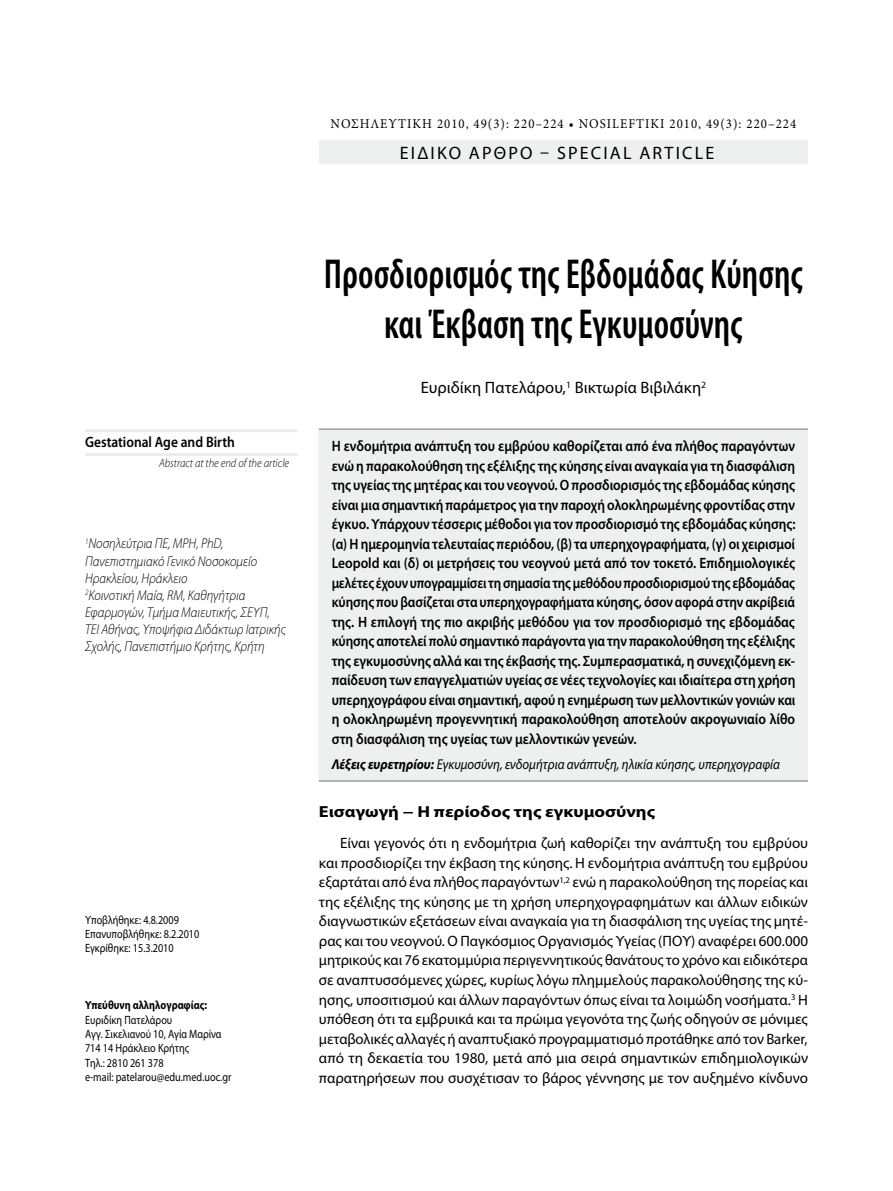
<style>
.page{position:relative;width:893px;height:1191px;background:#fff}
.page>*{position:absolute;margin:0;border:0;box-sizing:border-box;transform-origin:0 0}
.t1{font:600 condensed 42px/50.4px "Myriad Pro";color:#000;text-align:center;scale:.9 1}
.t2{font:18px "Myriad Pro";letter-spacing:.12em;color:#000}
.t3{font:16.5px "Myriad Pro";letter-spacing:.005em;color:#000}
.t4{font:700 16.05px "Myriad Pro";color:#000;scale:1.15 1}
.t5{font:600 15px/19.5px "Myriad Pro";color:#000;text-align:justify;scale:.9 1}
.t6{font:15px/19.5px "Myriad Pro";color:#000;text-align:justify}
.t7{font:italic 300 14.25px/17.1px "Myriad Pro";color:#000;scale:.9 1}
.t8{font:italic 14.25px "Myriad Pro";color:#000;scale:.9 1}
.t9{font:13.5px "Minion Pro";letter-spacing:.08em;color:#000;scale:.95 1}
.t10{font:12px/14.4px "Myriad Pro";color:#000;scale:.85 1}
.t11{font:italic 300 12px "Myriad Pro";color:#000;scale:.9 1}
.t12{font:700 12px "Myriad Pro";color:#000;scale:.85 1}
.s1{font-weight:700}
</style>
<div class="page">
<hr style="left:85px;top:429px;width:213px;height:3px;background:#ececed">
<hr style="left:85px;top:453px;width:213px;height:3px;background:#ececed">
<div style="left:319px;top:429px;width:489px;height:352px;background:#eeefef"></div>
<hr style="left:319px;top:428px;width:489px;height:2px;background:#9c9d9f">
<hr style="left:319px;top:780px;width:489px;height:1px;background:#9c9d9f">
<div style="left:319px;top:141px;width:488px;height:23px;background:#eeefef"></div>
<p class="t9" style="left:331px;top:114px;width:492px">ΝΟΣΗΛΕΥΤΙΚΗ 2010, 49(3): 220–224 • NOSILEFTIKI 2010, 49(3): 220–224</p>
<p class="t2" style="left:400px;top:142px;width:316px">ΕΙΔΙΚΟ ΑΡΘΡΟ – SPECIAL ARTICLE</p>
<p class="t5" style="left:85px;top:432px;width:168px">Gestational Age and Birth</p>
<p class="t11" style="left:159px;top:456px;width:146px">Abstract at the end of the article</p>
<p class="t7" style="left:85px;top:535px;width:224px"><sup>1</sup>Νοσηλεύτρια ΠΕ, MPH, PhD,<br>Πανεπιστημιακό Γενικό Νοσοκομείο<br>Ηρακλείου, Ηράκλειο<br><sup>2</sup>Κοινοτική Μαία, RM, Καθηγήτρια<br>Εφαρμογών, Τμήμα Μαιευτικής, ΣΕΥΠ,<br>ΤΕΙ Αθήνας, Υποψήφια Διδάκτωρ Ιατρικής<br>Σχολής, Πανεπιστήμιο Κρήτης, Κρήτη</p>
<p class="t10" style="left:85px;top:912px;width:136px">Υποβλήθηκε: 4.8.2009<br>Επανυποβλήθηκε: 8.2.2010<br>Εγκρίθηκε: 15.3.2010</p>
<p class="t12" style="left:85px;top:997px;width:145px">Υπεύθυνη αλληλογραφίας:</p>
<p class="t10" style="left:85px;top:1012px;width:174px">Ευριδίκη Πατελάρου<br>Αγγ. Σικελιανού 10, Αγία Μαρίνα<br>714 14 Ηράκλειο Κρήτης<br>Τηλ.: 2810 261 378<br>e-mail: patelarou@edu.med.uoc.gr</p>
<h1 class="t1" style="left:324px;top:248px;width:534px">Προσδιορισμός της Εβδομάδας Κύησης και Έκβαση της Εγκυμοσύνης</h1>
<p class="t3" style="left:421px;top:378px;width:287px">Ευριδίκη Πατελάρου,<sup>1</sup> Βικτωρία Βιβιλάκη<sup>2</sup></p>
<p class="t5" style="left:332px;top:436px;width:517px">Η ενδομήτρια ανάπτυξη του εμβρύου καθορίζεται από ένα πλήθος παραγόντων ενώ η παρακολούθηση της εξέλιξης της κύησης είναι αναγκαία για τη διασφάλιση της υγείας της μητέρας και του νεογνού. Ο προσδιορισμός της εβδομάδας κύησης είναι μια σημαντική παράμετρος για την παροχή ολοκληρωμένης φροντίδας στην έγκυο. Υπάρχουν τέσσερις μέθοδοι για τον προσδιορισμό της εβδομάδας κύησης: (α) Η ημερομηνία τελευταίας περιόδου, (β) τα υπερηχογραφήματα, (γ) οι χειρισμοί Leopold και (δ) οι μετρήσεις του νεογνού μετά από τον τοκετό. Επιδημιολογικές μελέτες έχουν υπογραμμίσει τη σημασία της μεθόδου προσδιορισμού της εβδομάδας κύησης που βασίζεται στα υπερηχογραφήματα κύησης, όσον αφορά στην ακρίβειά της. Η επιλογή της πιο ακριβής μεθόδου για τον προσδιορισμό της εβδομάδας κύησης αποτελεί πολύ σημαντικό παράγοντα για την παρακολούθηση της εξέλιξης της εγκυμοσύνης αλλά και της έκβασής της. Συμπερασματικά, η συνεχιζόμενη εκ&shy;παίδευση των επαγγελματιών υγείας σε νέες τεχνολογίες και ιδιαίτερα στη χρήση υπερηχογράφου είναι σημαντική, αφού η ενημέρωση των μελλοντικών γονιών και η ολοκληρωμένη προγεννητική παρακολούθηση αποτελούν ακρογωνιαίο λίθο στη διασφάλιση της υγείας των μελλοντικών γενεών.</p>
<p class="t8" style="left:332px;top:756px;width:500px"><span class="s1">Λέξεις ευρετηρίου:</span> Εγκυμοσύνη, ενδομήτρια ανάπτυξη, ηλικία κύησης, υπερηχογραφία</p>
<p class="t4" style="left:319px;top:801px;width:294px">Εισαγωγή − Η περίοδος της εγκυμοσύνης</p>
<p class="t6" style="left:319px;top:833px;width:491px;text-indent:21px">Είναι γεγονός ότι η ενδομήτρια ζωή καθορίζει την ανάπτυξη του εμβρύου και προσδιορίζει την έκβαση της κύησης. Η ενδομήτρια ανάπτυξη του εμβρύου εξαρτάται από ένα πλήθος παραγόντων<sup>1,2</sup> ενώ η παρακολούθηση της πορείας και της εξέλιξης της κύησης με τη χρήση υπερηχογραφημάτων και άλλων ειδικών διαγνωστικών εξετάσεων είναι αναγκαία για τη διασφάλιση της υγείας της μητέ&shy;ρας και του νεογνού. Ο Παγκόσμιος Οργανισμός Υγείας (ΠΟΥ) αναφέρει 600.000 μητρικούς και 76 εκατομμύρια περιγεννητικούς θανάτους το χρόνο και ειδικότερα σε αναπτυσσόμενες χώρες, κυρίως λόγω πλημμελούς παρακολούθησης της κύ&shy;ησης, υποσιτισμού και άλλων παραγόντων όπως είναι τα λοιμώδη νοσήματα.<sup>3</sup> Η υπόθεση ότι τα εμβρυικά και τα πρώιμα γεγονότα της ζωής οδηγούν σε μόνιμες μεταβολικές αλλαγές ή αναπτυξιακό προγραμματισμό προτάθηκε από τον Barker, από τη δεκαετία του 1980, μετά από μια σειρά σημαντικών επιδημιολογικών παρατηρήσεων που συσχέτισαν το βάρος γέννησης με τον αυξημένο κίνδυνο</p>
</div>
